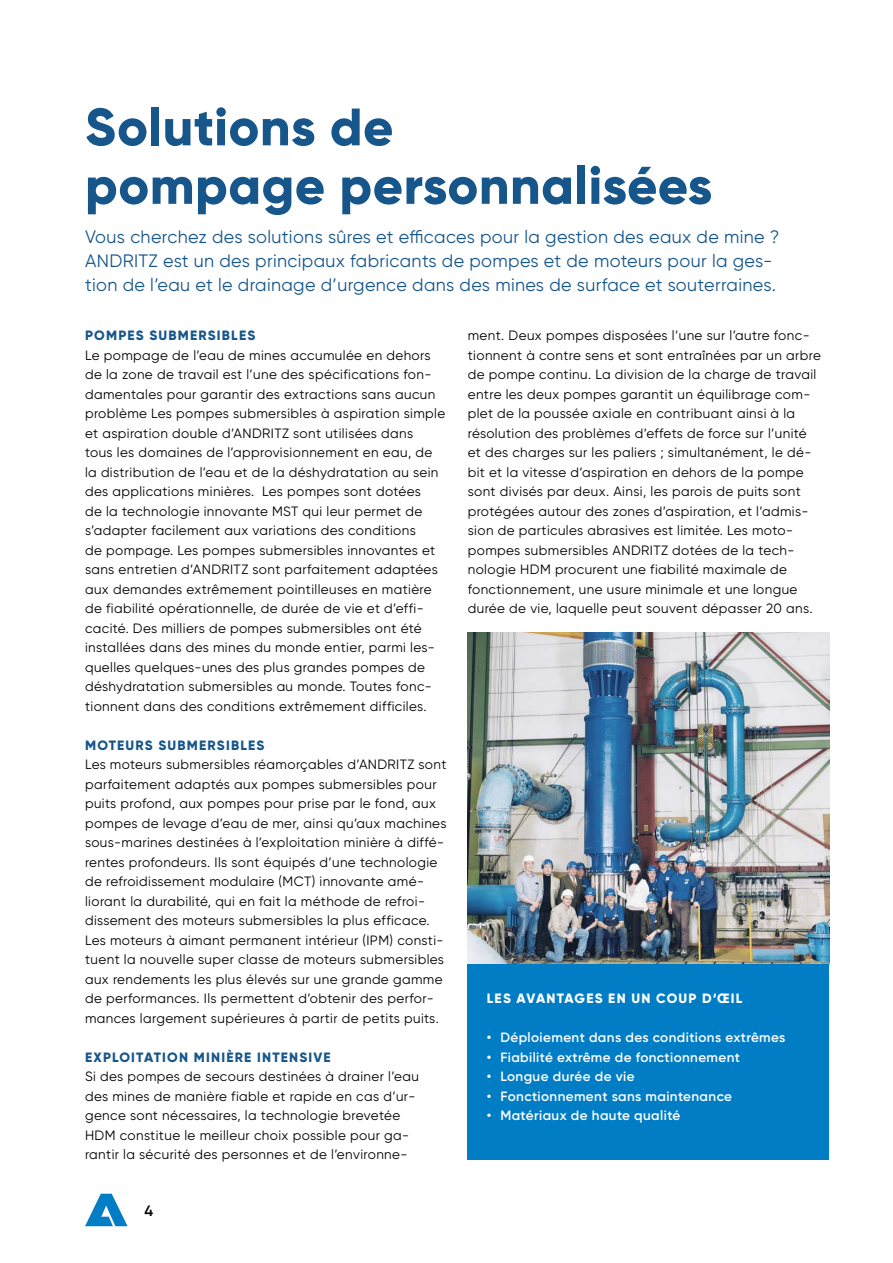
<style>
.page{position:relative;width:893px;height:1263px;background:#fff}
.page>*{position:absolute;margin:0;border:0;box-sizing:border-box;transform-origin:0 0}
.ANDRITZ_Level_2-3_He{font:800 52.5px "Gilroy";letter-spacing:.01em;color:#17568b}
.ANDRITZ_Level_2-3_In{font:18px/24px "Gilroy";letter-spacing:.02em;color:#17568b}
.t1{font:600 15px "Gilroy";color:#000}
.ANDRITZ_Level_2-3_Co{font:13.5px/19.5px "Gilroy";letter-spacing:.03em;color:#000}
.ANDRITZ_Level_2-3_Bu{font:600 13.5px "Gilroy";letter-spacing:.03em;color:#fff}
.ANDRITZ_Level_2-3_Su{font:800 13.5px "Gilroy";letter-spacing:.09em;color:#17568b}
.ANDRITZ_Level_2-3_Su-2{font:800 13.5px "Gilroy";letter-spacing:.09em;color:#fff}
</style>
<div class="page">
<svg style="left:85px;top:1194px;width:43px;height:32px"></svg>
<img style="left:468px;top:633px;width:361px;height:331px">
<div style="left:468px;top:964px;width:361px;height:195px;background:#007dc5"></div>
<p class="ANDRITZ_Level_2-3_He" style="left:85px;top:94px;width:310px">Solutions de</p>
<p class="ANDRITZ_Level_2-3_He" style="left:85px;top:152px;width:629px">pompage personnalisées</p>
<p class="ANDRITZ_Level_2-3_In" style="left:85px;top:224px;width:696px">Vous cherchez des solutions sûres et efficaces pour la gestion des eaux de mine ?<br>ANDRITZ est un des principaux fabricants de pompes et de moteurs pour la ges&shy;tion de l’eau et le drainage d’urgence dans des mines de surface et souterraines.</p>
<p class="ANDRITZ_Level_2-3_Su" style="left:85px;top:327px;width:172px">POMPES SUBMERSIBLES</p>
<p class="ANDRITZ_Level_2-3_Co" style="left:85px;top:345px;width:362px">Le pompage de l’eau de mines accumulée en dehors de la zone de travail est l’une des spécifications fon&shy;damentales pour garantir des extractions sans aucun problème Les pompes submersibles à aspiration simple et aspiration double d’ANDRITZ sont utilisées dans<br>tous les domaines de l’approvisionnement en eau, de la distribution de l’eau et de la déshydratation au sein des applications minières. Les pompes sont dotées<br>de la technologie innovante MST qui leur permet de s’adapter facilement aux variations des conditions<br>de pompage. Les pompes submersibles innovantes et sans entretien d’ANDRITZ sont parfaitement adaptées aux demandes extrêmement pointilleuses en matière de fiabilité opérationnelle, de durée de vie et d’effi&shy;cacité. Des milliers de pompes submersibles ont été installées dans des mines du monde entier, parmi les&shy;quelles quelques-unes des plus grandes pompes de déshydratation submersibles au monde. Toutes fonc&shy;tionnent dans des conditions extrêmement difficiles.</p>
<p class="ANDRITZ_Level_2-3_Su" style="left:85px;top:737px;width:181px">MOTEURS SUBMERSIBLES</p>
<p class="ANDRITZ_Level_2-3_Co" style="left:85px;top:755px;width:363px">Les moteurs submersibles réamorçables d’ANDRITZ sont parfaitement adaptés aux pompes submersibles pour puits profond, aux pompes pour prise par le fond, aux pompes de levage d’eau de mer, ainsi qu’aux machines sous-marines destinées à l’exploitation minière à diffé&shy;rentes profondeurs. Ils sont équipés d’une technologie de refroidissement modulaire (MCT) innovante amé&shy;liorant la durabilité, qui en fait la méthode de refroi&shy;dissement des moteurs submersibles la plus efficace.<br>Les moteurs à aimant permanent intérieur (IPM) consti&shy;tuent la nouvelle super classe de moteurs submersibles aux rendements les plus élevés sur une grande gamme de performances. Ils permettent d’obtenir des perfor&shy;mances largement supérieures à partir de petits puits.</p>
<p class="ANDRITZ_Level_2-3_Su" style="left:85px;top:1049px;width:247px">EXPLOITATION MINIÈRE INTENSIVE</p>
<p class="ANDRITZ_Level_2-3_Co" style="left:85px;top:1067px;width:335px">Si des pompes de secours destinées à drainer l’eau</p>
<p class="ANDRITZ_Level_2-3_Co" style="left:85px;top:1086px;width:332px">des mines de manière fiable et rapide en cas d’ur&shy;gence sont nécessaires, la technologie brevetée HDM constitue le meilleur choix possible pour ga&shy;rantir la sécurité des personnes et de l’environne-</p>
<p class="t1" style="left:145px;top:1201px;width:10px">4</p>
<p class="ANDRITZ_Level_2-3_Co" style="left:468px;top:326px;width:355px">ment. Deux pompes disposées l’une sur l’autre fonc&shy;tionnent à contre sens et sont entraînées par un arbre de pompe continu. La division de la charge de travail entre les deux pompes garantit un équilibrage com&shy;plet de la poussée axiale en contribuant ainsi à la résolution des problèmes d’effets de force sur l’unité et des charges sur les paliers ; simultanément, le dé&shy;bit et la vitesse d’aspiration en dehors de la pompe sont divisés par deux. Ainsi, les parois de puits sont protégées autour des zones d’aspiration, et l’admis&shy;sion de particules abrasives est limitée. Les moto&shy;pompes submersibles ANDRITZ dotées de la tech&shy;nologie HDM procurent une fiabilité maximale de fonctionnement, une usure minimale et une longue durée de vie, laquelle peut souvent dépasser 20 ans.</p>
<p class="ANDRITZ_Level_2-3_Su-2" style="left:487px;top:990px;width:257px">LES AVANTAGES EN UN COUP D‘ŒIL</p>
<p class="ANDRITZ_Level_2-3_Bu" style="left:487px;top:1029px;width:300px">• Déploiement dans des conditions extrêmes</p>
<p class="ANDRITZ_Level_2-3_Bu" style="left:487px;top:1049px;width:255px">• Fiabilité extrême de fonctionnement</p>
<p class="ANDRITZ_Level_2-3_Bu" style="left:487px;top:1068px;width:149px">• Longue durée de vie</p>
<p class="ANDRITZ_Level_2-3_Bu" style="left:487px;top:1088px;width:247px">• Fonctionnement sans maintenance</p>
<p class="ANDRITZ_Level_2-3_Bu" style="left:487px;top:1107px;width:195px">• Matériaux de haute qualité</p>
</div>
